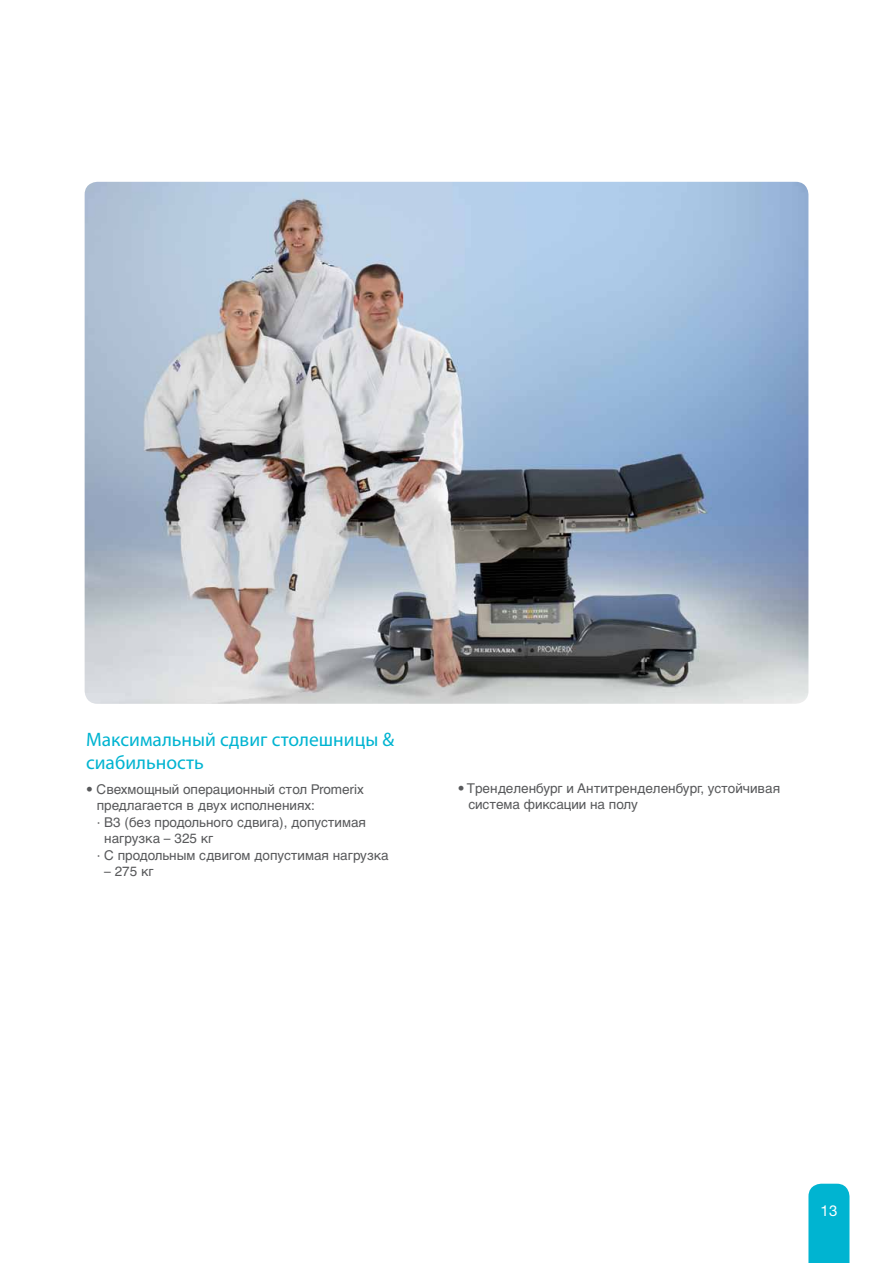
<style>
.page{position:relative;width:893px;height:1263px;background:#fff}
.page>*{position:absolute;margin:0;border:0;box-sizing:border-box;transform-origin:0 0}
.t1{font:19.5px/22.5px "Myriad Pro";color:#00b4d1}
.t2{font:15px "Helvetica Neue LT Pro";color:#fff}
.t3{font:13.5px/16.5px "Helvetica Cyr Upright";color:#58595b}
</style>
<div class="page">
<div style="left:808px;top:1184px;width:41px;height:79px;background:#00b4d1"></div>
<img style="left:85px;top:182px;width:723px;height:522px">
<h1 class="t1" style="left:86px;top:728px;width:310px">Максимальный сдвиг столешницы &amp; сиабильность</h1>
<p class="t3" style="left:86px;top:781px;width:279px">• Свехмощный операционный стол Promerix</p>
<p class="t3" style="left:97px;top:797px;width:220px">предлагается в двух исполнениях:</p>
<p class="t3" style="left:97px;top:814px;width:271px">· B3 (без продольного сдвига), допустимая</p>
<p class="t3" style="left:104px;top:830px;width:111px">нагрузка – 325 кг</p>
<p class="t3" style="left:97px;top:847px;width:294px">· С продольным сдвигом допустимая нагрузка</p>
<p class="t3" style="left:104px;top:863px;width:51px">– 275 кг</p>
<p class="t3" style="left:468px;top:780px;width:313px;text-indent:-11px">• Тренделенбург и Антитренделенбург, устойчивая система фиксации на полу</p>
<p class="t2" style="left:821px;top:1202px;width:18px">13</p>
</div>
